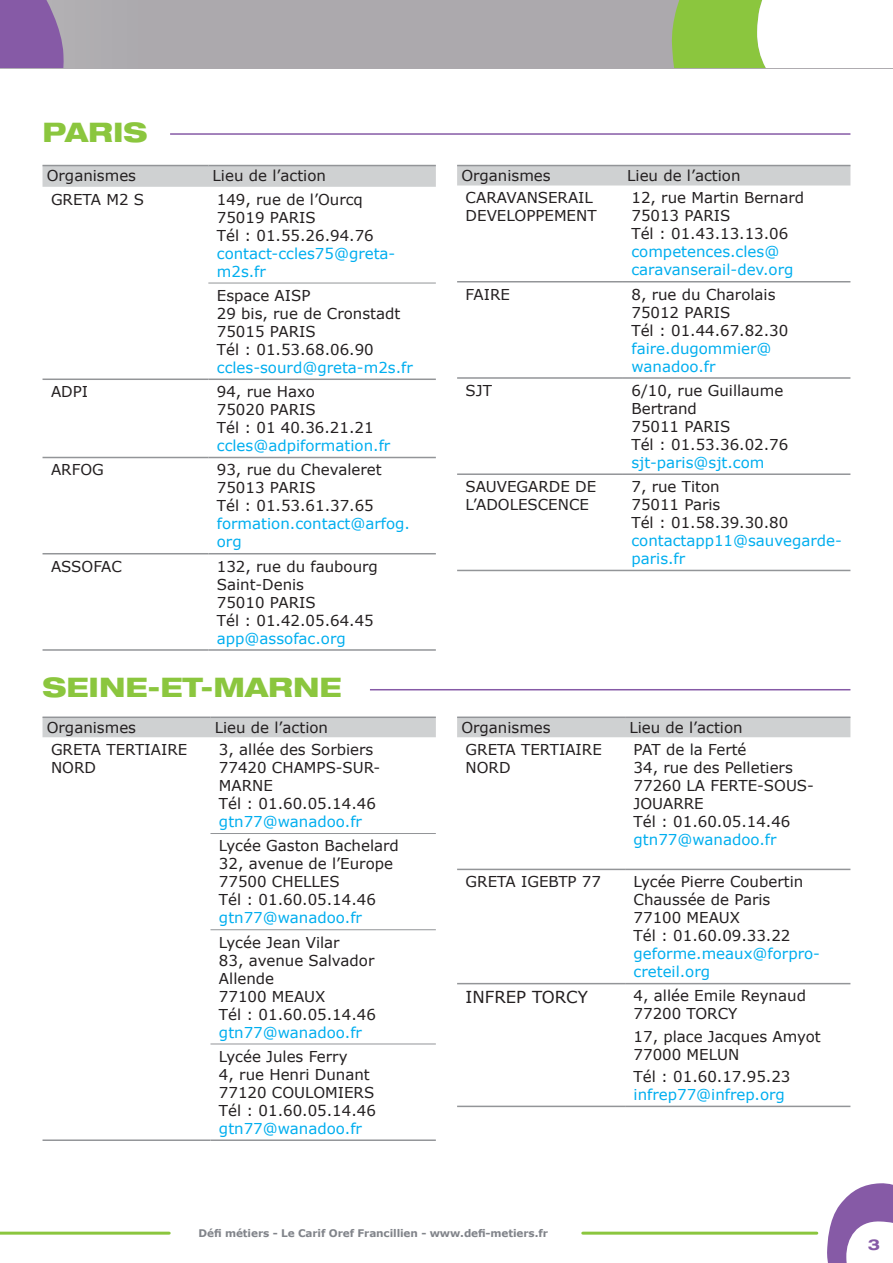
<style>
.page{position:relative;width:893px;height:1263px;background:#fff}
.page>*{position:absolute;margin:0;border:0;box-sizing:border-box;transform-origin:0 0}
._1ERE___H1{font:800 expanded 27px "Helvetica Neue LT Std";color:#8bc63e}
.t1{font:16.5px "Verdana";color:#231f20}
.t2{font:15px/18px "Verdana";color:#231f20}
.t3{font:15px/18px "Verdana";color:#00aeef}
.t4{font:700 expanded 15px "Helvetica Neue";color:#865aa6}
.t5{font:700 10.5px "Verdana";letter-spacing:-.01em;color:#81848a}
</style>
<div class="page">
<svg style="left:827px;top:1183px;width:66px;height:80px"></svg>
<div style="left:0;top:0;width:893px;height:68px;background:#aca9ad"></div>
<svg style="left:0;top:0;width:64px;height:68px;background:#8961a7"></svg>
<svg style="left:671px;top:0;width:222px;height:68px;background:#d0e7b3"></svg>
<hr style="left:0;top:1231px;width:169px;height:3px;background:#8bc63e">
<hr style="left:583px;top:1231px;width:234px;height:3px;background:#8bc63e">
<hr style="left:170px;top:133px;width:680px;height:2px;background:#865aa6">
<svg style="left:43px;top:166px;width:393px;height:21px;background:#ced0d1"></svg>
<hr style="left:43px;top:378px;width:165px;height:2px;background:#939598">
<hr style="left:208px;top:378px;width:228px;height:2px;background:#939598">
<hr style="left:43px;top:457px;width:165px;height:1px;background:#939598">
<hr style="left:208px;top:457px;width:228px;height:1px;background:#939598">
<hr style="left:43px;top:553px;width:165px;height:1px;background:#939598">
<hr style="left:208px;top:553px;width:228px;height:1px;background:#939598">
<hr style="left:43px;top:649px;width:165px;height:2px;background:#939598">
<hr style="left:208px;top:649px;width:228px;height:2px;background:#939598">
<hr style="left:43px;top:165px;width:165px;height:1px;background:#939598">
<hr style="left:208px;top:165px;width:228px;height:1px;background:#939598">
<hr style="left:208px;top:283px;width:228px;height:1px;background:#939598">
<div style="left:457px;top:166px;width:393px;height:19px;background:#cfd1d2"></div>
<hr style="left:457px;top:281px;width:166px;height:1px;background:#939598">
<hr style="left:623px;top:281px;width:227px;height:1px;background:#939598">
<hr style="left:457px;top:377px;width:166px;height:2px;background:#939598">
<hr style="left:623px;top:377px;width:227px;height:2px;background:#939598">
<hr style="left:457px;top:473px;width:166px;height:2px;background:#939598">
<hr style="left:623px;top:473px;width:227px;height:2px;background:#939598">
<hr style="left:457px;top:570px;width:166px;height:1px;background:#939598">
<hr style="left:623px;top:570px;width:227px;height:1px;background:#939598">
<hr style="left:457px;top:165px;width:166px;height:1px;background:#939598">
<hr style="left:623px;top:165px;width:227px;height:1px;background:#939598">
<hr style="left:370px;top:689px;width:480px;height:1px;background:#865aa6">
<div style="left:43px;top:718px;width:393px;height:19px;background:#cfd1d2"></div>
<hr style="left:43px;top:716px;width:167px;height:2px;background:#939598">
<hr style="left:210px;top:716px;width:226px;height:2px;background:#939598">
<hr style="left:43px;top:1139px;width:167px;height:2px;background:#939598">
<hr style="left:210px;top:1139px;width:226px;height:2px;background:#939598">
<hr style="left:210px;top:833px;width:226px;height:1px;background:#939598">
<hr style="left:210px;top:929px;width:226px;height:1px;background:#939598">
<hr style="left:210px;top:1043px;width:226px;height:1px;background:#939598">
<div style="left:457px;top:718px;width:393px;height:19px;background:#cfd1d2"></div>
<hr style="left:457px;top:716px;width:168px;height:2px;background:#939598">
<hr style="left:625px;top:716px;width:225px;height:2px;background:#939598">
<hr style="left:457px;top:1105px;width:168px;height:2px;background:#939598">
<hr style="left:625px;top:1105px;width:225px;height:2px;background:#939598">
<hr style="left:457px;top:869px;width:168px;height:1px;background:#939598">
<hr style="left:625px;top:869px;width:225px;height:1px;background:#939598">
<hr style="left:457px;top:983px;width:168px;height:1px;background:#939598">
<hr style="left:625px;top:983px;width:225px;height:1px;background:#939598">
<p class="_1ERE___H1" style="left:43px;top:115px;width:107px">PARIS</p>
<p class="t2" style="left:47px;top:167px;width:91px">Organismes</p>
<p class="t2" style="left:213px;top:167px;width:115px">Lieu de l’action</p>
<p class="t2" style="left:51px;top:190px;width:95px">GRETA M2 S</p>
<p class="t2" style="left:217px;top:190px;width:148px">149, rue de l’Ourcq</p>
<p class="t2" style="left:217px;top:208px;width:100px">75019 PARIS</p>
<p class="t2" style="left:217px;top:226px;width:158px">Tél : 01.55.26.94.76</p>
<p class="t3" style="left:217px;top:244px;width:180px">contact-ccles75@greta&shy;m2s.fr</p>
<p class="t2" style="left:217px;top:286px;width:95px">Espace AISP</p>
<p class="t2" style="left:217px;top:304px;width:185px">29 bis, rue de Cronstadt</p>
<p class="t2" style="left:217px;top:322px;width:100px">75015 PARIS</p>
<p class="t2" style="left:217px;top:340px;width:158px">Tél : 01.53.68.06.90</p>
<p class="t3" style="left:217px;top:358px;width:197px">ccles-sourd@greta-m2s.fr</p>
<p class="t2" style="left:51px;top:382px;width:39px">ADPI</p>
<p class="t2" style="left:217px;top:382px;width:99px">94, rue Haxo</p>
<p class="t2" style="left:217px;top:400px;width:100px">75020 PARIS</p>
<p class="t2" style="left:217px;top:418px;width:158px">Tél : 01 40.36.21.21</p>
<p class="t3" style="left:217px;top:436px;width:175px">ccles@adpiformation.fr</p>
<p class="t2" style="left:51px;top:461px;width:54px">ARFOG</p>
<p class="t2" style="left:217px;top:461px;width:166px">93, rue du Chevaleret</p>
<p class="t2" style="left:217px;top:479px;width:100px">75013 PARIS</p>
<p class="t2" style="left:217px;top:497px;width:158px">Tél : 01.53.61.37.65</p>
<p class="t3" style="left:217px;top:515px;width:195px">formation.contact@arfog. org</p>
<p class="t2" style="left:51px;top:557px;width:72px">ASSOFAC</p>
<p class="t2" style="left:217px;top:557px;width:163px">132, rue du faubourg<br>Saint-Denis</p>
<p class="t2" style="left:217px;top:593px;width:100px">75010 PARIS</p>
<p class="t2" style="left:217px;top:611px;width:158px">Tél : 01.42.05.64.45</p>
<p class="t3" style="left:217px;top:629px;width:130px">app@assofac.org</p>
<p class="_1ERE___H1" style="left:43px;top:670px;width:301px">SEINE-ET-MARNE</p>
<p class="t2" style="left:47px;top:718px;width:91px">Organismes</p>
<p class="t2" style="left:215px;top:718px;width:115px">Lieu de l’action</p>
<p class="t2" style="left:51px;top:740px;width:138px">GRETA TERTIAIRE<br>NORD</p>
<p class="t2" style="left:219px;top:740px;width:156px">3, allée des Sorbiers</p>
<p class="t2" style="left:219px;top:758px;width:163px">77420 CHAMPS-SUR-<br>MARNE</p>
<p class="t2" style="left:219px;top:794px;width:158px">Tél : 01.60.05.14.46</p>
<p class="t3" style="left:219px;top:812px;width:145px">gtn77@wanadoo.fr</p>
<p class="t2" style="left:219px;top:837px;width:181px">Lycée Gaston Bachelard</p>
<p class="t2" style="left:219px;top:855px;width:176px">32, avenue de l’Europe</p>
<p class="t2" style="left:219px;top:873px;width:122px">77500 CHELLES</p>
<p class="t2" style="left:219px;top:891px;width:158px">Tél : 01.60.05.14.46</p>
<p class="t3" style="left:219px;top:909px;width:145px">gtn77@wanadoo.fr</p>
<p class="t2" style="left:219px;top:933px;width:122px">Lycée Jean Vilar</p>
<p class="t2" style="left:219px;top:951px;width:157px">83, avenue Salvador<br>Allende</p>
<p class="t2" style="left:219px;top:987px;width:108px">77100 MEAUX</p>
<p class="t2" style="left:219px;top:1005px;width:158px">Tél : 01.60.05.14.46</p>
<p class="t3" style="left:219px;top:1023px;width:145px">gtn77@wanadoo.fr</p>
<p class="t2" style="left:219px;top:1047px;width:130px">Lycée Jules Ferry</p>
<p class="t2" style="left:219px;top:1065px;width:152px">4, rue Henri Dunant</p>
<p class="t2" style="left:219px;top:1083px;width:157px">77120 COULOMIERS</p>
<p class="t2" style="left:219px;top:1101px;width:158px">Tél : 01.60.05.14.46</p>
<p class="t3" style="left:219px;top:1119px;width:145px">gtn77@wanadoo.fr</p>
<p class="t2" style="left:461px;top:167px;width:91px">Organismes</p>
<p class="t2" style="left:627px;top:167px;width:115px">Lieu de l’action</p>
<p class="t2" style="left:466px;top:189px;width:132px">CARAVANSERAIL<br>DEVELOPPEMENT</p>
<p class="t2" style="left:631px;top:189px;width:174px">12, rue Martin Bernard</p>
<p class="t2" style="left:631px;top:207px;width:100px">75013 PARIS</p>
<p class="t2" style="left:631px;top:225px;width:158px">Tél : 01.43.13.13.06</p>
<p class="t3" style="left:631px;top:243px;width:164px">competences.cles@ caravanserail-dev.org</p>
<p class="t2" style="left:466px;top:285px;width:46px">FAIRE</p>
<p class="t2" style="left:631px;top:285px;width:146px">8, rue du Charolais</p>
<p class="t2" style="left:631px;top:303px;width:100px">75012 PARIS</p>
<p class="t2" style="left:631px;top:321px;width:158px">Tél : 01.44.67.82.30</p>
<p class="t3" style="left:631px;top:339px;width:142px">faire.dugommier@ wanadoo.fr</p>
<p class="t2" style="left:466px;top:381px;width:28px">SJT</p>
<p class="t2" style="left:631px;top:381px;width:153px">6/10, rue Guillaume<br>Bertrand</p>
<p class="t2" style="left:631px;top:417px;width:100px">75011 PARIS</p>
<p class="t2" style="left:631px;top:435px;width:158px">Tél : 01.53.36.02.76</p>
<p class="t3" style="left:631px;top:453px;width:134px">sjt-paris@sjt.com</p>
<p class="t2" style="left:466px;top:477px;width:132px">SAUVEGARDE DE<br>L’ADOLESCENCE</p>
<p class="t2" style="left:631px;top:477px;width:90px">7, rue Titon</p>
<p class="t2" style="left:631px;top:495px;width:90px">75011 Paris</p>
<p class="t2" style="left:631px;top:513px;width:158px">Tél : 01.58.39.30.80</p>
<p class="t3" style="left:631px;top:531px;width:212px">contactapp11@sauvegarde&shy;paris.fr</p>
<p class="t2" style="left:461px;top:718px;width:91px">Organismes</p>
<p class="t2" style="left:629px;top:718px;width:115px">Lieu de l’action</p>
<p class="t2" style="left:466px;top:740px;width:138px">GRETA TERTIAIRE<br>NORD</p>
<p class="t2" style="left:634px;top:740px;width:114px">PAT de la Ferté</p>
<p class="t2" style="left:634px;top:758px;width:161px">34, rue des Pelletiers</p>
<p class="t2" style="left:634px;top:776px;width:182px">77260 LA FERTE-SOUS-<br>JOUARRE</p>
<p class="t2" style="left:634px;top:812px;width:158px">Tél : 01.60.05.14.46</p>
<p class="t3" style="left:634px;top:830px;width:145px">gtn77@wanadoo.fr</p>
<p class="t2" style="left:466px;top:873px;width:137px">GRETA IGEBTP 77</p>
<p class="t2" style="left:634px;top:873px;width:171px">Lycée Pierre Coubertin</p>
<p class="t2" style="left:634px;top:891px;width:138px">Chaussée de Paris</p>
<p class="t2" style="left:634px;top:909px;width:108px">77100 MEAUX</p>
<p class="t2" style="left:634px;top:927px;width:158px">Tél : 01.60.09.33.22</p>
<p class="t3" style="left:634px;top:945px;width:188px">geforme.meaux@forpro&shy;creteil.org</p>
<p class="t1" style="left:466px;top:985px;width:124px">INFREP TORCY</p>
<p class="t2" style="left:634px;top:987px;width:174px">4, allée Emile Reynaud</p>
<p class="t2" style="left:634px;top:1005px;width:105px">77200 TORCY</p>
<p class="t2" style="left:634px;top:1027px;width:189px">17, place Jacques Amyot</p>
<p class="t2" style="left:634px;top:1045px;width:107px">77000 MELUN</p>
<p class="t2" style="left:634px;top:1067px;width:158px">Tél : 01.60.17.95.23</p>
<p class="t3" style="left:634px;top:1085px;width:153px">infrep77@infrep.org</p>
<p class="t5" style="left:199px;top:1226px;width:351px">Défi métiers - Le Carif Oref Francillien - www.defi-metiers.fr</p>
<p class="t4" style="left:868px;top:1235px;width:14px">3</p>
</div>
